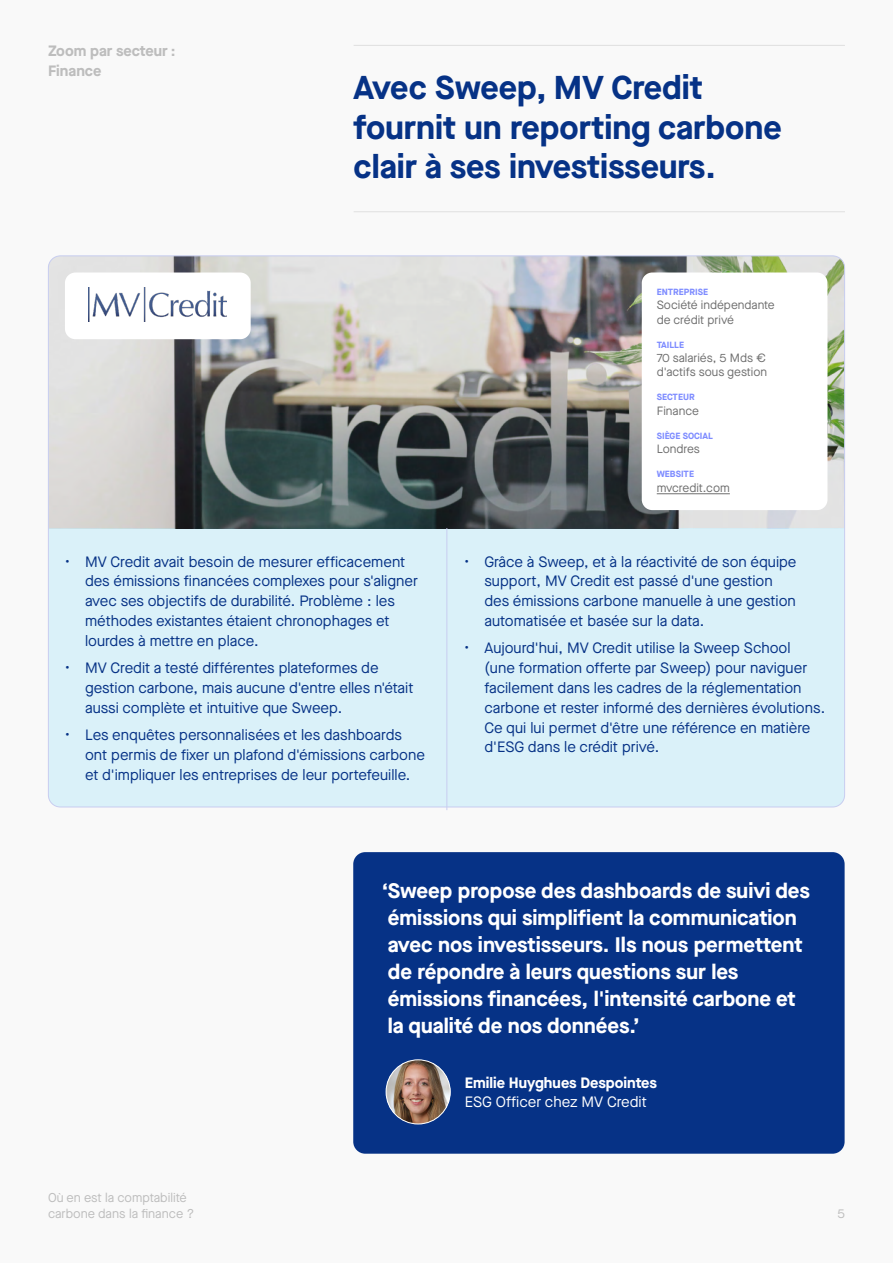
<style>
.page{position:relative;width:893px;height:1263px;background:#f9f9f9}
.page>*{position:absolute;margin:0;border:0;box-sizing:border-box;transform-origin:0 0}
.t1{font:700 33px/39.6px "Maison Neue";color:#063286}
.t2{font:700 21px/27px "Maison Neue";color:#fff}
.t3{font:15px/19.8px "Maison Neue";color:#063286}
.t4{font:700 15px "Maison Neue";color:#fff}
.t5{font:15px "Maison Neue";color:#fff}
.t6{font:700 15px/19.8px "Maison Neue";color:#bdbdbd}
.t7{font:12.75px/15.8px "Maison Neue";color:#bdbdbd}
.t8{font:12px/14.4px "Maison Neue";color:#6e6e6e}
.t9{font:700 9px "Maison Neue";color:#7e8cff}
</style>
<div class="page">
<hr style="left:354px;top:45px;width:491px;height:1px;background:#e0e0e0">
<hr style="left:354px;top:211px;width:491px;height:1px;background:#e0e0e0">
<div style="left:48px;top:256px;width:797px;height:551px;background:#daf1f9;border-radius:12px"></div>
<img style="left:48px;top:257px;width:797px;height:271px">
<hr style="left:446px;top:528px;width:1px;height:282px;background:#c8cdf0">
<div style="left:65px;top:272px;width:186px;height:67px;background:#fff;border-radius:11px"></div>
<div style="left:642px;top:272px;width:185px;height:238px;background:#fff;border-radius:10px"></div>
<hr style="left:657px;top:493px;width:73px;height:1px;background:#6e6e6e">
<img style="left:89px;top:288px;width:138px;height:34px">
<div style="left:353px;top:852px;width:492px;height:302px;background:#063286;border-radius:12px"></div>
<img style="left:386px;top:1060px;width:64px;height:64px;border-radius:32px">
<div style="left:386px;top:1059px;width:65px;height:65px;border:1px solid #fff;border-radius:50%"></div>
<p class="t6" style="left:48px;top:41px;width:129px">Zoom par secteur :<br>Finance</p>
<h1 class="t1" style="left:354px;top:67px;width:430px">Avec Sweep, MV Credit fournit un reporting carbone clair à ses investisseurs.</h1>
<p class="t3" style="left:85px;top:551px;width:334px;text-indent:-20px">• MV Credit avait besoin de mesurer efficacement des émissions financées complexes pour s'aligner avec ses objectifs de durabilité. Problème : les méthodes existantes étaient chronophages et lourdes à mettre en place.</p>
<p class="t3" style="left:85px;top:658px;width:330px;text-indent:-20px">• MV Credit a testé différentes plateformes de gestion carbone, mais aucune d'entre elles n'était aussi complète et intuitive que Sweep.</p>
<p class="t3" style="left:85px;top:725px;width:341px;text-indent:-20px">• Les enquêtes personnalisées et les dashboards ont permis de fixer un plafond d'émissions carbone et d'impliquer les entreprises de leur portefeuille.</p>
<p class="t9" style="left:657px;top:285px;width:53px">ENTREPRISE</p>
<p class="t8" style="left:657px;top:298px;width:120px">Société indépendante de crédit privé</p>
<p class="t9" style="left:657px;top:338px;width:29px">TAILLE</p>
<p class="t8" style="left:657px;top:351px;width:112px">70 salariés, 5 Mds € d'actifs sous gestion</p>
<p class="t9" style="left:657px;top:391px;width:39px">SECTEUR</p>
<p class="t8" style="left:657px;top:403px;width:44px">Finance</p>
<p class="t9" style="left:657px;top:429px;width:58px">SIÈGE SOCIAL</p>
<p class="t8" style="left:657px;top:442px;width:45px">Londres</p>
<p class="t9" style="left:657px;top:468px;width:39px">WEBSITE</p>
<p class="t8" style="left:657px;top:480px;width:75px">mvcredit.com</p>
<p class="t3" style="left:484px;top:551px;width:314px;text-indent:-20px">• Grâce à Sweep, et à la réactivité de son équipe support, MV Credit est passé d'une gestion des émissions carbone manuelle à une gestion automatisée et basée sur la data.</p>
<p class="t3" style="left:484px;top:638px;width:342px;text-indent:-20px">• Aujourd'hui, MV Credit utilise la Sweep School<br>(une formation offerte par Sweep) pour naviguer facilement dans les cadres de la réglementation carbone et rester informé des dernières évolutions.<br>Ce qui lui permet d'être une référence en matière d'ESG dans le crédit privé.</p>
<p class="t7" style="left:48px;top:1190px;width:148px">Où en est la comptabilité carbone dans la finance ?</p>
<p class="t2" style="left:382px;top:877px;width:429px">‘Sweep propose des dashboards de suivi des émissions qui simplifient la communication avec nos investisseurs. Ils nous permettent de répondre à leurs questions sur les émissions financées, l'intensité carbone et la qualité de nos données.’</p>
<p class="t4" style="left:465px;top:1072px;width:194px">Emilie Huyghues Despointes</p>
<p class="t5" style="left:465px;top:1092px;width:183px">ESG Officer chez MV Credit</p>
<p class="t7" style="left:837px;top:1205px;width:9px">5</p>
</div>
